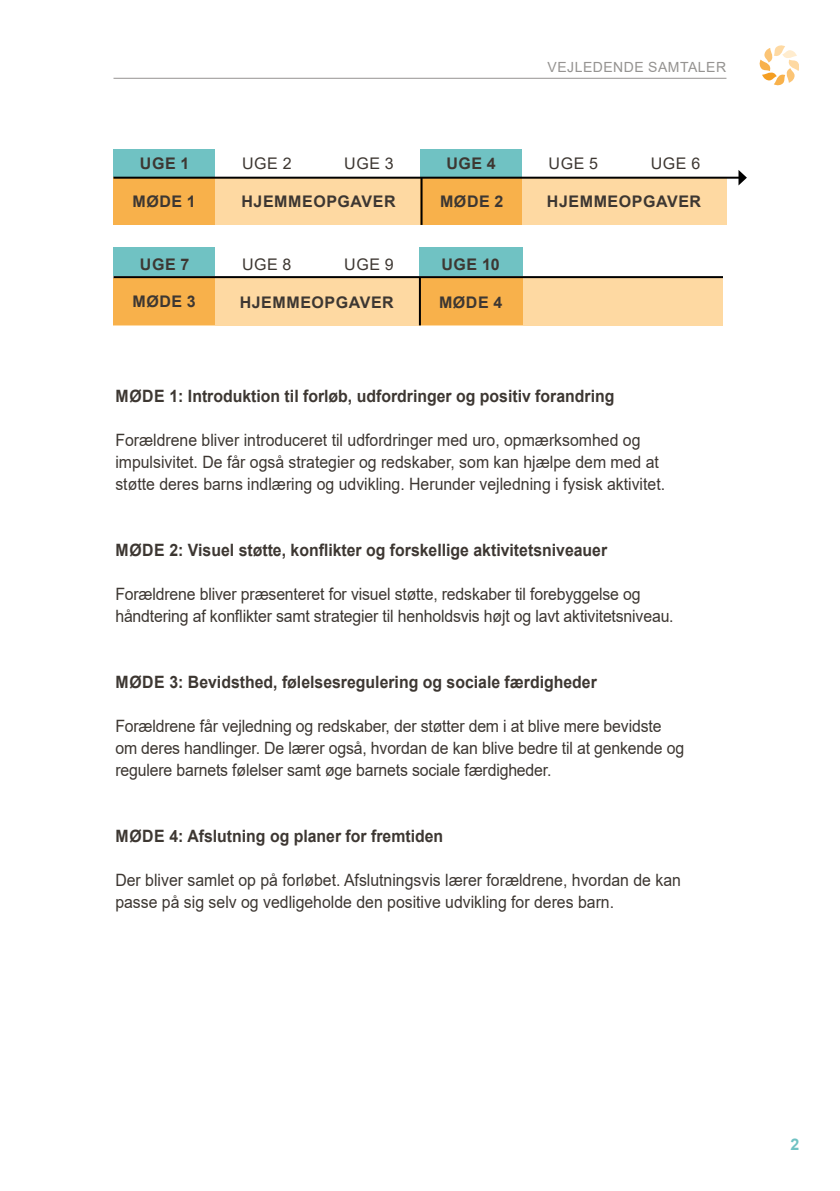
<style>
.page{position:relative;width:840px;height:1191px;background:#fff}
.page>*{position:absolute;margin:0;border:0;box-sizing:border-box;transform-origin:0 0}
.Brødtekst_MED_luft{font:17px/22px "Arial";letter-spacing:-.01em;color:#3d3732;scale:.93 1}
.Brødtekst_overskrift_H3{font:700 17px "Arial";color:#3d3732;scale:.93 1}
.Brødtekst_overskrift_H2{font:700 17px "Arial";color:#3d3732;scale:.93 1}
.skema_bold_P{font:700 16px "Arial";letter-spacing:.035em;color:#3d3732}
.Skema_reg_P{font:16px "Arial";letter-spacing:.035em;color:#3d3732}
.t1{font:700 16px "Arial";color:#70c2c3}
.t2{font:14px "Arial";letter-spacing:.035em;color:#959391}
</style>
<div class="page">
<hr style="left:113px;top:78px;width:613px;height:1px;background:#959391">
<svg style="left:759px;top:45px;width:40px;height:41px"></svg>
<div style="left:113px;top:278px;width:306px;height:47px;background:#fed9a2"></div>
<div style="left:113px;top:178px;width:307px;height:47px;background:#fed9a2"></div>
<div style="left:420px;top:178px;width:306px;height:47px;background:#fed9a2"></div>
<div style="left:420px;top:278px;width:302px;height:47px;background:#fed9a2"></div>
<div style="left:113px;top:149px;width:101px;height:29px;background:#70c2c3"></div>
<div style="left:420px;top:149px;width:102px;height:29px;background:#70c2c3"></div>
<div style="left:419px;top:248px;width:103px;height:28px;background:#70c2c3"></div>
<div style="left:113px;top:248px;width:101px;height:28px;background:#70c2c3"></div>
<div style="left:113px;top:178px;width:101px;height:47px;background:#f8b14b"></div>
<div style="left:113px;top:278px;width:101px;height:47px;background:#f8b14b"></div>
<div style="left:420px;top:178px;width:101px;height:47px;background:#f8b14b"></div>
<div style="left:419px;top:278px;width:103px;height:47px;background:#f8b14b"></div>
<hr style="left:113px;top:177px;width:626px;height:2px;background:#000">
<svg style="left:738px;top:170px;width:8px;height:15px"></svg>
<hr style="left:418px;top:277px;width:2px;height:48px;background:#000">
<hr style="left:420px;top:178px;width:2px;height:47px;background:#000">
<hr style="left:113px;top:276px;width:609px;height:2px;background:#000">
<p class="skema_bold_P" style="left:140px;top:152px;width:51px">UGE 1</p>
<p class="skema_bold_P" style="left:132px;top:190px;width:65px">MØDE 1</p>
<p class="t2" style="left:547px;top:57px;width:180px">VEJLEDENDE SAMTALER</p>
<p class="Skema_reg_P" style="left:242px;top:153px;width:51px">UGE 2</p>
<p class="Skema_reg_P" style="left:344px;top:153px;width:51px">UGE 3</p>
<p class="skema_bold_P" style="left:446px;top:152px;width:51px">UGE 4</p>
<p class="Skema_reg_P" style="left:548px;top:153px;width:51px">UGE 5</p>
<p class="skema_bold_P" style="left:440px;top:190px;width:65px">MØDE 2</p>
<p class="Skema_reg_P" style="left:650px;top:153px;width:51px">UGE 6</p>
<p class="skema_bold_P" style="left:241px;top:190px;width:156px">HJEMMEOPGAVER</p>
<p class="skema_bold_P" style="left:546px;top:190px;width:156px">HJEMMEOPGAVER</p>
<p class="skema_bold_P" style="left:140px;top:253px;width:51px">UGE 7</p>
<p class="Skema_reg_P" style="left:242px;top:253px;width:51px">UGE 8</p>
<p class="Skema_reg_P" style="left:344px;top:253px;width:51px">UGE 9</p>
<p class="skema_bold_P" style="left:441px;top:253px;width:60px">UGE 10</p>
<p class="skema_bold_P" style="left:132px;top:290px;width:65px">MØDE 3</p>
<p class="skema_bold_P" style="left:239px;top:291px;width:156px">HJEMMEOPGAVER</p>
<p class="skema_bold_P" style="left:439px;top:291px;width:65px">MØDE 4</p>
<h2 class="Brødtekst_overskrift_H2" style="left:116px;top:384px;width:537px">MØDE 1: Introduktion til forløb, udfordringer og positiv forandring</h2>
<p class="Brødtekst_MED_luft" style="left:115px;top:429px;width:592px">Forældrene bliver introduceret til udfordringer med uro, opmærksomhed og impulsivitet. De får også strategier og redskaber, som kan hjælpe dem med at støtte deres barns indlæring og udvikling. Herunder vejledning i fysisk aktivitet.</p>
<h3 class="Brødtekst_overskrift_H3" style="left:116px;top:538px;width:530px">MØDE 2: Visuel støtte, konflikter og forskellige aktivitetsniveauer</h3>
<p class="Brødtekst_MED_luft" style="left:115px;top:583px;width:601px">Forældrene bliver præsenteret for visuel støtte, redskaber til forebyggelse og håndtering af konflikter samt strategier til henholdsvis højt og lavt aktivitetsniveau.</p>
<h3 class="Brødtekst_overskrift_H3" style="left:116px;top:670px;width:518px">MØDE 3: Bevidsthed, følelsesregulering og sociale færdigheder</h3>
<p class="Brødtekst_MED_luft" style="left:115px;top:715px;width:613px">Forældrene får vejledning og redskaber, der støtter dem i at blive mere bevidste om deres handlinger. De lærer også, hvordan de kan blive bedre til at genkende og regulere barnets følelser samt øge barnets sociale færdigheder.</p>
<h3 class="Brødtekst_overskrift_H3" style="left:116px;top:824px;width:353px">MØDE 4: Afslutning og planer for fremtiden</h3>
<p class="Brødtekst_MED_luft" style="left:115px;top:869px;width:609px">Der bliver samlet op på forløbet. Afslutningsvis lærer forældrene, hvordan de kan passe på sig selv og vedligeholde den positive udvikling for deres barn.</p>
<p class="t1" style="left:790px;top:1133px;width:10px">2</p>
</div>
